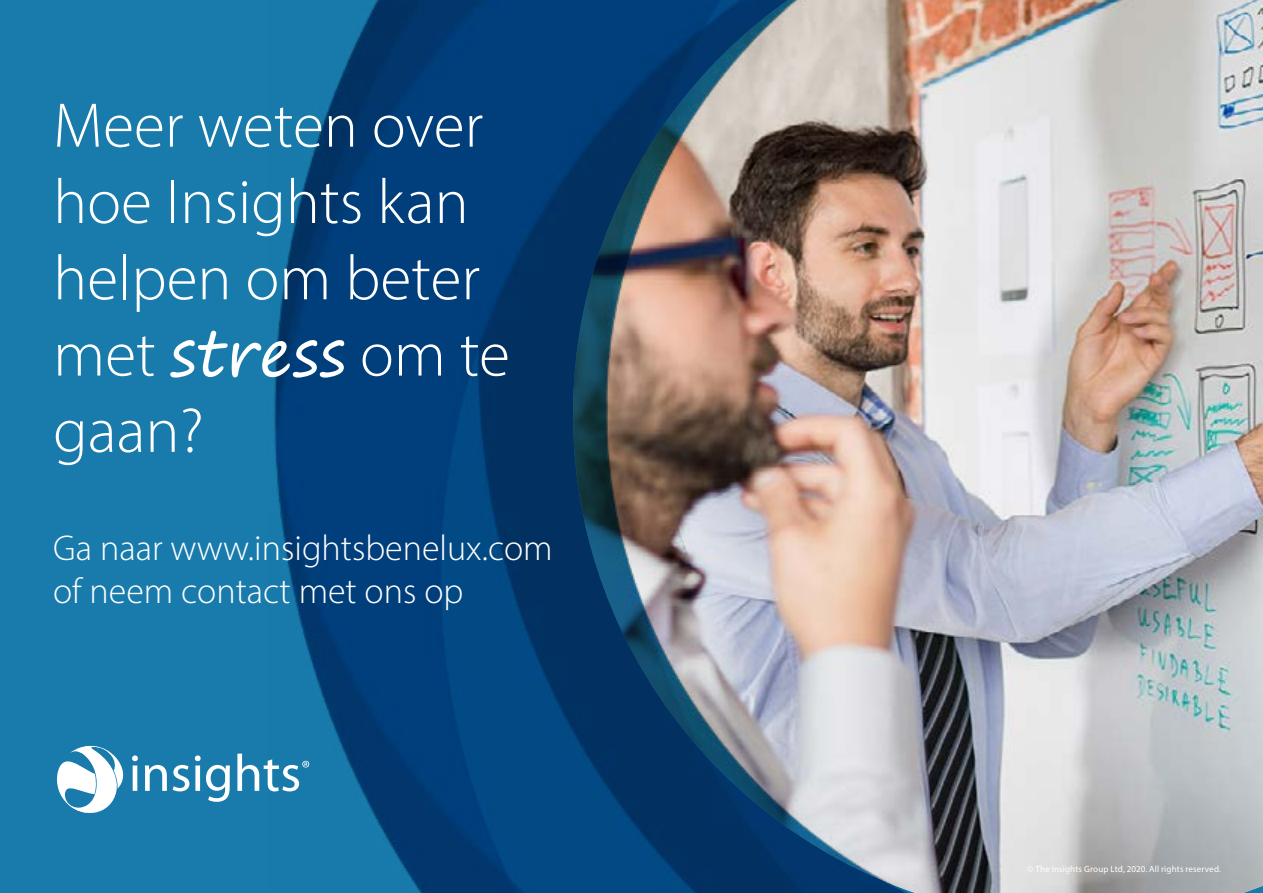
<style>
.page{position:relative;width:1263px;height:893px;background:#fff}
.page>*{position:absolute;margin:0;border:0;box-sizing:border-box;transform-origin:0 0}
.t1{font:300 63.6px/76.3px "Myriad Pro";color:#fff}
.t2{font:300 36px/43.2px "Myriad Pro";color:#fff}
.t3{font:9px "Myriad Pro";letter-spacing:.015em;color:#fff}
.s1{font-family:"Segoe Print";font-weight:400}
</style>
<div class="page">
<div style="left:0;top:0;width:268px;height:893px;background:#187bac"></div>
<img style="left:268px;top:0;width:995px;height:893px">
<svg style="left:132px;top:755px;width:6px;height:36px"></svg>
<svg style="left:145px;top:765px;width:22px;height:26px"></svg>
<svg style="left:173px;top:765px;width:16px;height:26px"></svg>
<svg style="left:195px;top:755px;width:35px;height:47px"></svg>
<svg style="left:237px;top:754px;width:72px;height:37px"></svg>
<svg style="left:57px;top:745px;width:69px;height:68px"></svg>
<p class="t1" style="left:53px;top:87px;width:458px">Meer weten over hoe Insights kan helpen om beter met <span class="s1">stress</span> om te gaan?</p>
<p class="t2" style="left:53px;top:526px;width:501px">Ga naar www.insightsbenelux.com of neem contact met ons op</p>
<p class="t3" style="left:1027px;top:863px;width:195px">© The Insights Group Ltd, 2020. All rights reserved.</p>
</div>
